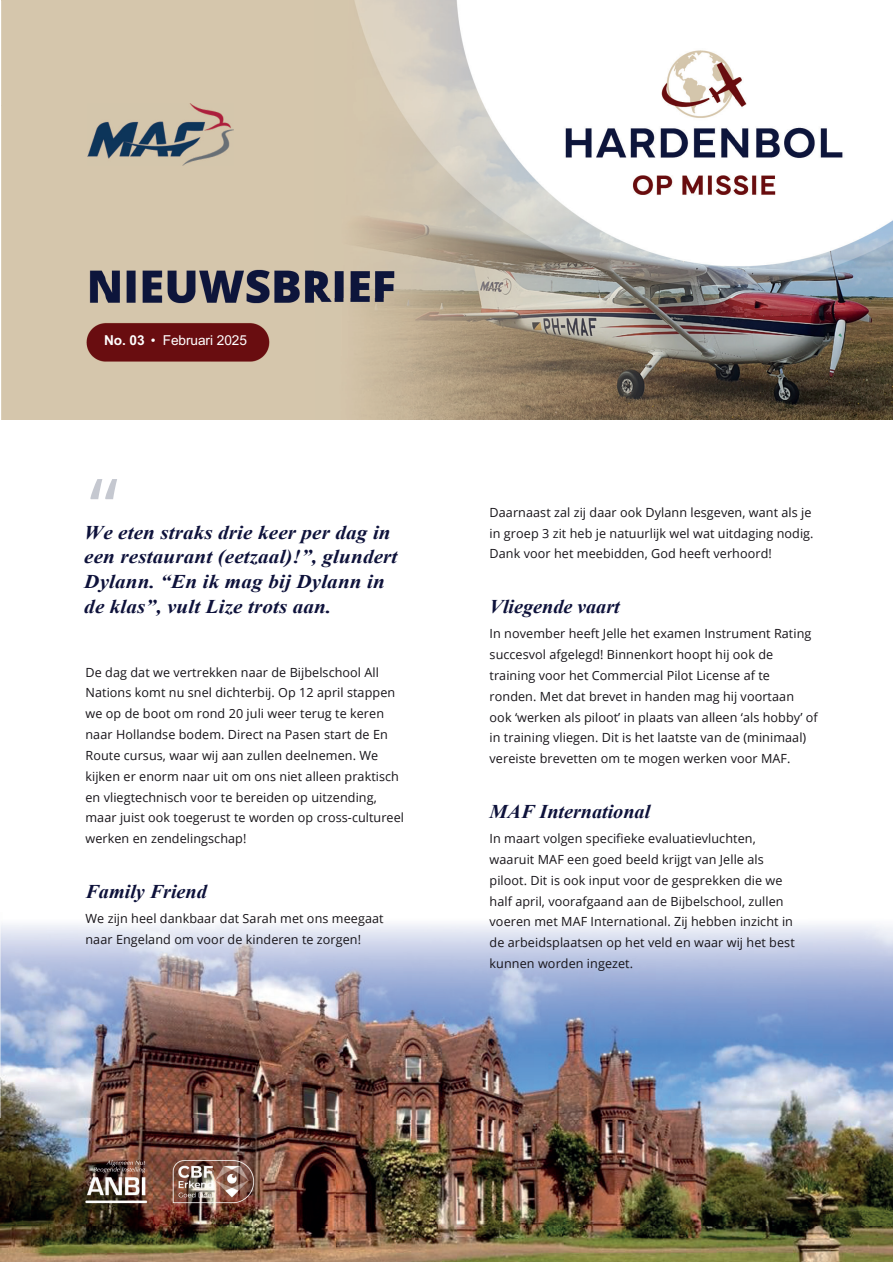
<style>
.page{position:relative;width:893px;height:1263px;background:#fff}
.page>*{position:absolute;margin:0;border:0;box-sizing:border-box;transform-origin:0 0}
.t1{font:82.5px "Open Sans";color:#c5c8d0}
.t2{font:italic 700 19.5px/24.9px "Times New Roman";letter-spacing:.005em;color:#0e123b;scale:1.09 1}
.t3{font:italic 700 19.5px "Times New Roman";letter-spacing:.005em;color:#0e123b;scale:1.05 1}
.t4{font:15.15px "Arial";letter-spacing:-.005em;color:#fff}
.t5{font:13.65px "Arial";letter-spacing:-.005em;color:#fff}
.t6{font:12.6px/20.9px "Open Sans";letter-spacing:.005em;color:#171419}
.s1{font-weight:700}
</style>
<div class="page">
<img style="left:336px;top:1122px;width:557px;height:140px">
<img style="left:0;top:923px;width:893px;height:199px">
<div style="left:1px;top:105px;width:105px;height:315px;background:#d5c6ac"></div>
<img style="left:211px;top:105px;width:103px;height:315px">
<img style="left:106px;top:166px;width:105px;height:254px">
<img style="left:314px;top:0;width:579px;height:420px">
<img style="left:100px;top:343px;width:22px;height:11px">
<svg style="left:128px;top:343px;width:15px;height:11px"></svg>
<svg style="left:151px;top:346px;width:9px;height:9px"></svg>
<img style="left:164px;top:343px;width:53px;height:11px">
<img style="left:222px;top:343px;width:32px;height:11px">
<img style="left:88px;top:103px;width:146px;height:63px">
<img style="left:0;top:1118px;width:336px;height:144px">
<p class="t5" style="left:104px;top:331px;width:144px"><span class="s1">No. 03</span> • Februari 2025</p>
<p class="t4" style="left:99px;top:338px;width:157px"><span class="s1">No. 02</span> • Oktober 2024</p>
<h1 class="t1" style="left:89px;top:451px;width:30px">“</h1>
<h2 class="t2" style="left:84px;top:519px;width:289px">We eten straks drie keer per dag in een restaurant (eetzaal)!”, glundert Dylann. “En ik mag bij Dylann in de klas”, vult Lize trots aan.</h2>
<p class="t6" style="left:85px;top:661px;width:320px">De dag dat we vertrekken naar de Bijbelschool All Nations komt nu snel dichterbij. Op 12 april stappen we op de boot om rond 20 juli weer terug te keren naar Hollandse bodem. Direct na Pasen start de En Route cursus, waar wij aan zullen deelnemen. We kijken er enorm naar uit om ons niet alleen praktisch en vliegtechnisch voor te bereiden op uitzending, maar juist ook toegerust te worden op cross-cultureel werken en zendelingschap!</p>
<h2 class="t3" style="left:85px;top:877px;width:117px">Family Friend</h2>
<p class="t6" style="left:85px;top:908px;width:300px">We zijn heel dankbaar dat Sarah met ons meegaat naar Engeland om voor de kinderen te zorgen!</p>
<p class="t6" style="left:490px;top:502px;width:326px">Daarnaast zal zij daar ook Dylann lesgeven, want als je in groep 3 zit heb je natuurlijk wel wat uitdaging nodig.<br>Dank voor het meebidden, God heeft verhoord!</p>
<h2 class="t3" style="left:490px;top:593px;width:126px">Vliegende vaart</h2>
<p class="t6" style="left:490px;top:623px;width:330px">In november heeft Jelle het examen Instrument Rating succesvol afgelegd! Binnenkort hoopt hij ook de training voor het Commercial Pilot License af te ronden. Met dat brevet in handen mag hij voortaan ook ‘werken als piloot’ in plaats van alleen ‘als hobby’ of in training vliegen. Dit is het laatste van de (minimaal) vereiste brevetten om te mogen werken voor MAF.</p>
<h2 class="t3" style="left:490px;top:797px;width:155px">MAF International</h2>
<p class="t6" style="left:490px;top:827px;width:307px">In maart volgen specifieke evaluatievluchten, waaruit MAF een goed beeld krijgt van Jelle als piloot. Dit is ook input voor de gesprekken die we half april, voorafgaand aan de Bijbelschool, zullen voeren met MAF International. Zij hebben inzicht in de arbeidsplaatsen op het veld en waar wij het best kunnen worden ingezet.</p>
</div>
